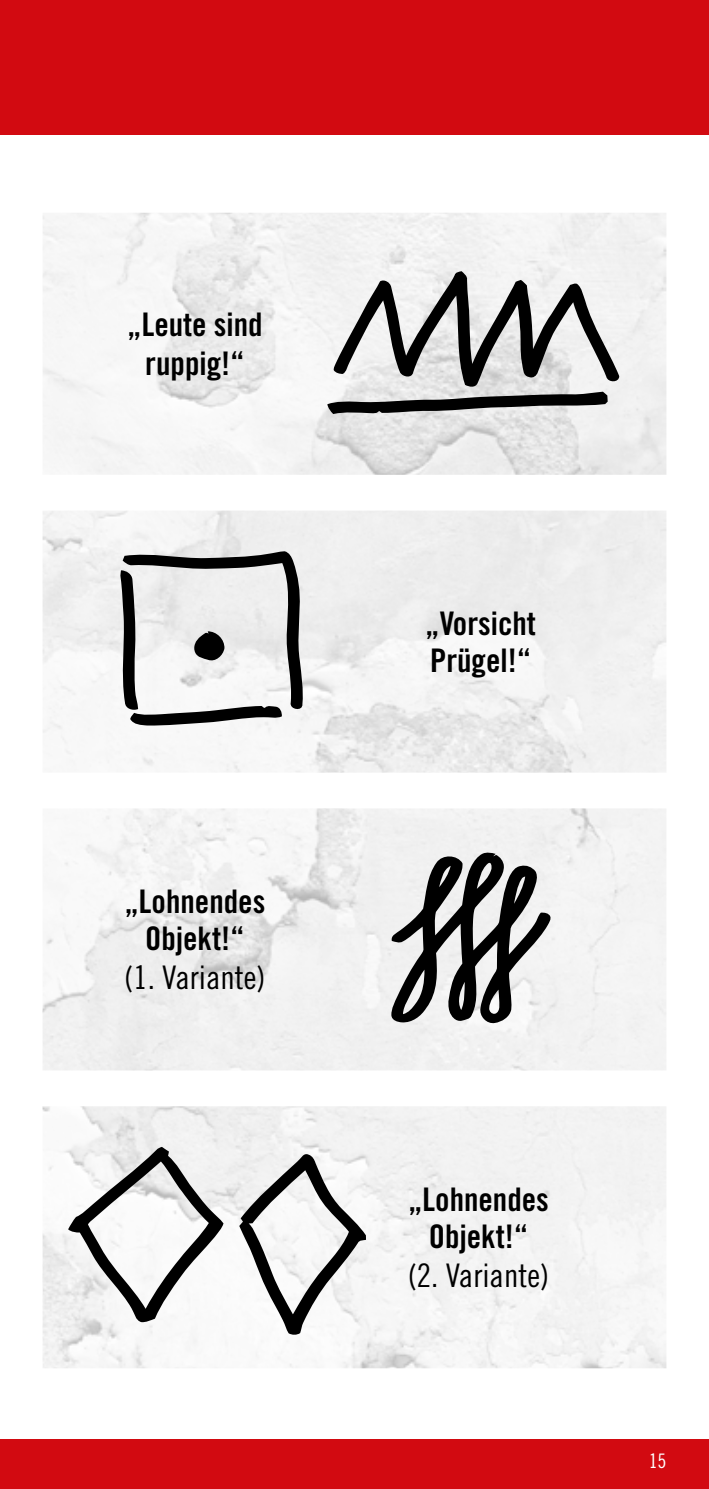
<style>
.page{position:relative;width:709px;height:1489px;background:#fff}
.page>*{position:absolute;margin:0;border:0;box-sizing:border-box;transform-origin:0 0}
.t1{font:32.5px/37.5px "Trade Gothic LT Pro Bd Cn 20";color:#000;text-align:center}
.t2{font:32.5px "Trade Gothic LT Pro Cn 18";color:#000}
.t3{font:20px "Trade Gothic LT Pro Cn 18";color:#fff}
</style>
<div class="page">
<div style="left:0;top:0;width:709px;height:135px;background:#d20a11"></div>
<div style="left:0;top:1439px;width:709px;height:49px;background:#d20a11"></div>
<img style="left:43px;top:213px;width:623px;height:1155px">
<svg style="left:327px;top:271px;width:292px;height:143px"></svg>
<svg style="left:120px;top:551px;width:184px;height:174px"></svg>
<svg style="left:390px;top:851px;width:161px;height:173px"></svg>
<svg style="left:68px;top:1146px;width:155px;height:176px"></svg>
<svg style="left:239px;top:1151px;width:127px;height:184px"></svg>
<p class="t1" style="left:127px;top:305px;width:137px;line-height:39px">„Leute sind ruppig!“</p>
<p class="t1" style="left:124px;top:882px;width:142px">„Lohnendes<br>Objekt!“</p>
<p class="t2" style="left:124px;top:958px;width:143px">(1. Variante)</p>
<p class="t1" style="left:425px;top:604px;width:112px;text-align:left">„Vorsicht<br>Prügel!“</p>
<p class="t1" style="left:408px;top:1180px;width:142px">„Lohnendes<br>Objekt!“</p>
<p class="t2" style="left:408px;top:1256px;width:143px">(2. Variante)</p>
<p class="t3" style="left:648px;top:1448px;width:19px">15</p>
</div>
